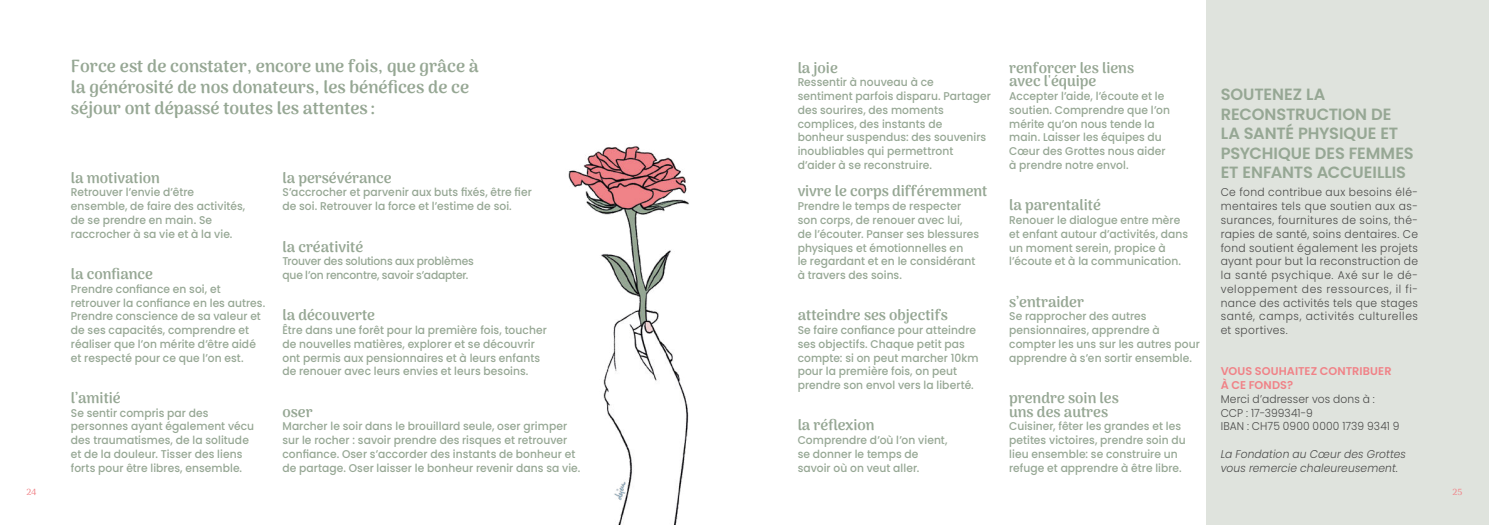
<style>
.page{position:relative;width:1489px;height:525px;background:#fff}
.page>*{position:absolute;margin:0;border:0;box-sizing:border-box;transform-origin:0 0}
.t1{font:800 17.5px/21px "Arima Madurai";color:#96a794}
.t2{font:600 16.25px/19.5px "Poppins";letter-spacing:-.01em;color:#96a794}
.t3{font:800 15px/13.8px "Arima Madurai";color:#96a794}
.t4{font:500 11.25px/13.8px "Poppins";letter-spacing:.005em;color:#96a794;scale:.95 1}
.t5{font:300 11.25px/13.8px "Poppins";letter-spacing:.02em;color:#4a4a49;text-align:justify;scale:.95 1}
.t6{font:500 11.25px/13.8px "Poppins";letter-spacing:-.015em;color:#96a794;scale:.95 1}
.t7{font:italic 300 11.25px/13.8px "Poppins";letter-spacing:.01em;color:#4a4a49;scale:.95 1}
.t8{font:600 11.25px/13.8px "Poppins";letter-spacing:.005em;color:#f08287}
.t9{font:500 8.75px "Arima Madurai";color:#f08287}
</style>
<div class="page">
<div style="left:1206px;top:0;width:282px;height:524px;background:#dfe3dd"></div>
<img style="left:568px;top:146px;width:121px;height:378px">
<p class="t9" style="left:26px;top:488px;width:12px">24</p>
<h1 class="t1" style="left:71px;top:58px;width:409px">Force est de constater, encore une fois, que grâce à la générosité de nos donateurs, les bénéfices de ce séjour ont dépassé toutes les attentes :</h1>
<h3 class="t3" style="left:71px;top:173px;width:91px">la motivation</h3>
<p class="t4" style="left:71px;top:186px;width:185px">Retrouver l’envie d’être ensemble, de faire des activités, de se prendre en main. Se raccrocher à sa vie et à la vie.</p>
<h3 class="t3" style="left:71px;top:267px;width:84px">la confiance</h3>
<p class="t4" style="left:71px;top:282px;width:206px">Prendre confiance en soi, et retrouver la confiance en les autres.<br>Prendre conscience de sa valeur et de ses capacités, comprendre et réaliser que l’on mérite d’être aidé et respecté pour ce que l’on est.</p>
<h3 class="t3" style="left:71px;top:391px;width:51px">l’amitié</h3>
<p class="t4" style="left:71px;top:406px;width:194px">Se sentir compris par des personnes ayant également vécu des traumatismes, de la solitude et de la douleur. Tisser des liens forts pour être libres, ensemble.</p>
<h3 class="t3" style="left:282px;top:171px;width:111px">la persévérance</h3>
<p class="t4" style="left:282px;top:185px;width:264px">S’accrocher et parvenir aux buts fixés, être fier de soi. Retrouver la force et l’estime de soi.</p>
<h3 class="t3" style="left:282px;top:241px;width:82px">la créativité</h3>
<p class="t6" style="left:282px;top:255px;width:203px">Trouver des solutions aux problèmes que l’on rencontre, savoir s’adapter.</p>
<h3 class="t3" style="left:282px;top:310px;width:94px">la découverte</h3>
<p class="t4" style="left:282px;top:324px;width:280px">Être dans une forêt pour la première fois, toucher de nouvelles matières, explorer et se découvrir ont permis aux pensionnaires et à leurs enfants de renouer avec leurs envies et leurs besoins.</p>
<h3 class="t3" style="left:282px;top:406px;width:32px">oser</h3>
<p class="t4" style="left:282px;top:420px;width:315px">Marcher le soir dans le brouillard seule, oser grimper sur le rocher : savoir prendre des risques et retrouver confiance. Oser s’accorder des instants de bonheur et de partage. Oser laisser le bonheur revenir dans sa vie.</p>
<h3 class="t3" style="left:797px;top:63px;width:42px">la joie</h3>
<p class="t4" style="left:797px;top:76px;width:205px">Ressentir à nouveau à ce sentiment parfois disparu. Partager des sourires, des moments complices, des instants de bonheur suspendus: des souvenirs inoubliables qui permettront d’aider à se reconstruire.</p>
<h3 class="t3" style="left:797px;top:186px;width:191px">vivre le corps différemment</h3>
<p class="t4" style="left:797px;top:200px;width:193px">Prendre le temps de respecter son corps, de renouer avec lui, de l’écouter. Panser ses blessures physiques et émotionnelles en<br>le regardant et en le considérant à travers des soins.</p>
<h3 class="t3" style="left:797px;top:310px;width:152px">atteindre ses objectifs</h3>
<p class="t4" style="left:797px;top:323px;width:192px">Se faire confiance pour atteindre ses objectifs. Chaque petit pas compte: si on peut marcher 10km pour la première fois, on peut prendre son envol vers la liberté.</p>
<h3 class="t3" style="left:797px;top:418px;width:78px">la réflexion</h3>
<p class="t4" style="left:797px;top:434px;width:159px">Comprendre d’où l’on vient, se donner le temps de savoir où on veut aller.</p>
<h3 class="t3" style="left:1009px;top:63px;width:126px">renforcer les liens avec l'équipe</h3>
<p class="t4" style="left:1009px;top:90px;width:171px">Accepter l’aide, l’écoute et le soutien. Comprendre que l’on mérite qu’on nous tende la main. Laisser les équipes du<br>Cœur des Grottes nous aider à prendre notre envol.</p>
<h3 class="t3" style="left:1009px;top:200px;width:93px">la parentalité</h3>
<p class="t4" style="left:1009px;top:214px;width:190px">Renouer le dialogue entre mère et enfant autour d’activités, dans un moment serein, propice à l’écoute et à la communication.</p>
<h3 class="t3" style="left:1009px;top:295px;width:76px">s’entraider</h3>
<p class="t4" style="left:1009px;top:310px;width:202px">Se rapprocher des autres pensionnaires, apprendre à compter les uns sur les autres pour apprendre à s’en sortir ensemble.</p>
<h3 class="t3" style="left:1009px;top:393px;width:111px">prendre soin les uns des autres</h3>
<p class="t4" style="left:1009px;top:420px;width:187px">Cuisiner, fêter les grandes et les petites victoires, prendre soin du lieu ensemble: se construire un refuge et apprendre à être libre.</p>
<h2 class="t2" style="left:1220px;top:85px;width:194px">SOUTENEZ LA<br>RECONSTRUCTION DE<br>LA SANTÉ PHYSIQUE ET<br>PSYCHIQUE DES FEMMES<br>ET ENFANTS ACCUEILLIS</h2>
<p class="t5" style="left:1220px;top:186px;width:209px">Ce fond contribue aux besoins élé&shy;mentaires tels que soutien aux as&shy;surances, fournitures de soins, thé&shy;rapies de santé, soins dentaires. Ce fond soutient également les projets ayant pour but la reconstruction de la santé psychique. Axé sur le dé&shy;veloppement des ressources, il fi&shy;nance des activités tels que stages santé, camps, activités culturelles et sportives.</p>
<p class="t8" style="left:1220px;top:364px;width:172px">VOUS SOUHAITEZ CONTRIBUER<br>À CE FONDS?</p>
<p class="t5" style="left:1220px;top:392px;width:190px;text-align:left">Merci d’adresser vos dons à :<br>CCP : 17-399341-9<br>IBAN : CH75 0900 0000 1739 9341 9</p>
<p class="t7" style="left:1220px;top:447px;width:196px">La Fondation au Cœur des Grottes vous remercie chaleureusement.</p>
<p class="t9" style="left:1452px;top:488px;width:11px">25</p>
</div>
